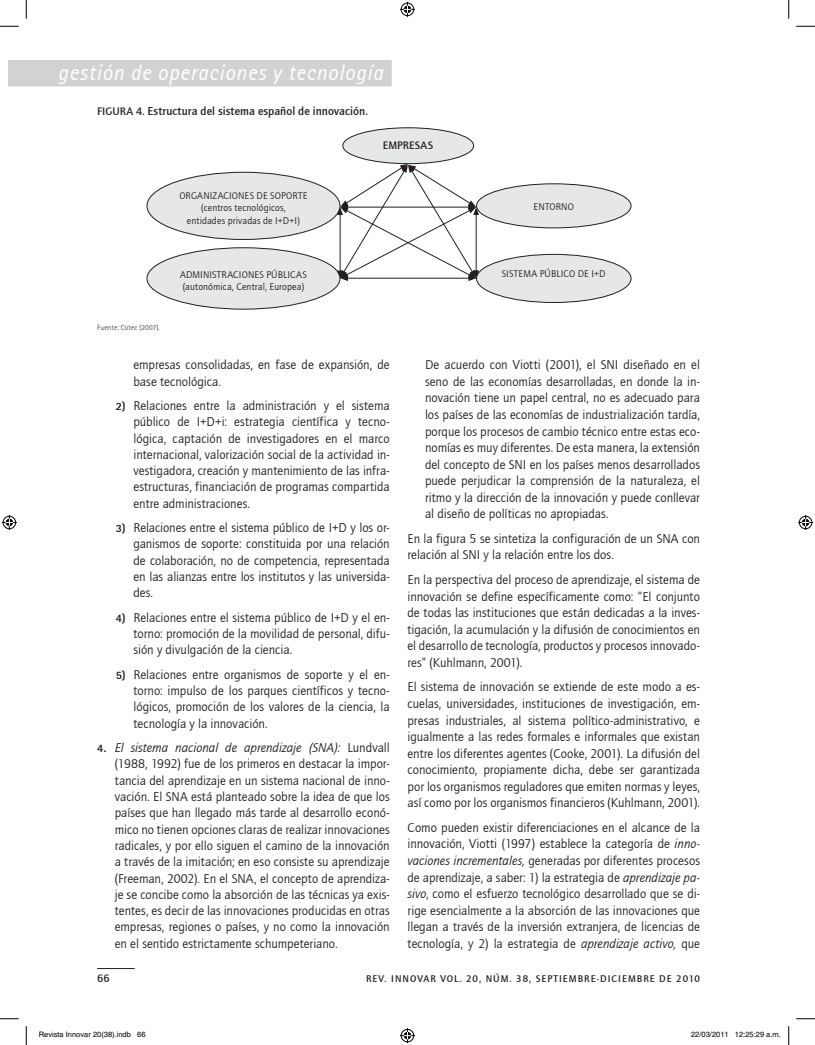
<style>
.page{position:relative;width:815px;height:1045px;background:#fff}
.page>*{position:absolute;margin:0;border:0;box-sizing:border-box;transform-origin:0 0}
.t1{font:italic 22.5px "AT Rotis Sans Serif";letter-spacing:.035em;color:#fff;scale:.95 1}
.t2{font:13.12px/16.4px "Quay Sans ITCTT Book";letter-spacing:.005em;color:#231f20;text-align:justify}
.t3{font:11.88px "Quay Sans Md ITCTT";letter-spacing:.005em;color:#231f20}
.t4{font:11.25px "Quay Sans Md ITCTT";color:#231f20}
.t5{font:10px/12.5px "Quay Sans ITCTT Book";letter-spacing:.02em;color:#231f20;text-align:right}
.t6{font:10px "Quay Sans Md ITCTT";letter-spacing:.1em;color:#231f20}
.t7{font:7.5px "Helvetica";color:#000}
.t8{font:300 7.5px "AT Rotis Sans Serif";letter-spacing:.025em;color:#231f20}
.s1{font-size:11.25px}
.s2{font-family:"AT Rot San Ser Ext Bol";font-size:11.25px}
.s3{font-style:italic}
</style>
<div class="page">
<hr style="left:97px;top:968px;width:38px;height:1px;background:#231f20">
<div style="left:9px;top:60px;width:383px;height:27px;background:#d1d2d4"></div>
<div style="left:343px;top:128px;width:130px;height:36px;background:#e6e7e9;border-radius:50%"></div>
<div style="left:342px;top:128px;width:131px;height:36px;border:1px solid #231f20;border-radius:50%"></div>
<div style="left:147px;top:172px;width:193px;height:67px;background:#e6e7e9;border-radius:50%"></div>
<div style="left:147px;top:248px;width:193px;height:61px;background:#e6e7e9;border-radius:50%"></div>
<div style="left:476px;top:184px;width:155px;height:44px;background:#e6e7e9;border-radius:50%"></div>
<div style="left:476px;top:184px;width:155px;height:44px;border:1px solid #231f20;border-radius:50%"></div>
<div style="left:476px;top:254px;width:155px;height:48px;background:#e6e7e9;border-radius:50%"></div>
<div style="left:476px;top:254px;width:155px;height:49px;border:1px solid #231f20;border-radius:50%"></div>
<svg style="left:337px;top:164px;width:142px;height:117px"></svg>
<svg style="left:0;top:25px;width:19px;height:2px"></svg>
<svg style="left:796px;top:25px;width:18px;height:2px"></svg>
<svg style="left:0;top:1018px;width:19px;height:1px"></svg>
<svg style="left:796px;top:1018px;width:18px;height:1px"></svg>
<svg style="left:25px;top:0;width:2px;height:19px"></svg>
<svg style="left:25px;top:1026px;width:2px;height:19px"></svg>
<svg style="left:788px;top:0;width:1px;height:19px"></svg>
<svg style="left:788px;top:1026px;width:1px;height:19px"></svg>
<svg style="left:400px;top:2px;width:15px;height:15px"></svg>
<svg style="left:400px;top:1028px;width:15px;height:15px"></svg>
<svg style="left:2px;top:515px;width:15px;height:15px"></svg>
<svg style="left:798px;top:515px;width:14px;height:15px"></svg>
<h1 class="t1" style="left:58px;top:59px;width:343px">gestión de operaciones y tecnología</h1>
<p class="t3" style="left:97px;top:104px;width:272px"><span class="s1">FIGURA 4.</span> Estructura del sistema español de innovación.</p>
<p class="t4" style="left:383px;top:139px;width:14px">EMPR</p>
<p class="t4" style="left:409px;top:139px;width:13px">ESAS</p>
<p class="t5" style="left:179px;top:189px;width:25px">ORGANIZA</p>
<p class="t5" style="left:223px;top:189px;width:12px">CIONES</p>
<p class="t5" style="left:256px;top:189px;width:48px">DE SOPORTE</p>
<p class="t5" style="left:201px;top:202px;width:86px">(centros tecnológicos,</p>
<p class="t5" style="left:187px;top:214px;width:114px">entidades privadas de I+D+I)</p>
<p class="t5" style="left:533px;top:201px;width:7px">ENTO</p>
<p class="t5" style="left:555px;top:201px;width:13px">RNO</p>
<p class="t8" style="left:97px;top:323px;width:64px">Fuente: Cotec (2007).</p>
<p class="t5" style="left:183px;top:268px;width:123px">PÚBLICAS<br>(autonómica, Central, Europea)</p>
<p class="t5" style="left:501px;top:268px;width:7px">SISTEMA</p>
<p class="t5" style="left:539px;top:268px;width:66px">PÚBLICO DE I+D</p>
<p class="t5" style="left:180px;top:268px;width:7px">ADMINIST</p>
<p class="t5" style="left:221px;top:268px;width:24px">RACIONES</p>
<p class="t2" style="left:133px;top:357px;width:258px">empresas consolidadas, en fase de expansión, de base tecnológica.</p>
<p class="t2" style="left:133px;top:397px;width:258px;text-indent:-18px"><span class="s2">2)</span> Relaciones entre la administración y el sistema público de I+D+i: estrategia científica y tecno&shy;lógica, captación de investigadores en el marco internacional, valorización social de la actividad in&shy;vestigadora, creación y mantenimiento de las infra&shy;estructuras, financiación de programas compartida entre administraciones.</p>
<p class="t2" style="left:133px;top:520px;width:258px;text-indent:-18px"><span class="s2">3)</span> Relaciones entre el sistema público de I+D y los or&shy;ganismos de soporte: constituida por una relación de colaboración, no de competencia, representada en las alianzas entre los institutos y las universida&shy;des.</p>
<p class="t2" style="left:133px;top:609px;width:258px;text-indent:-18px"><span class="s2">4)</span> Relaciones entre el sistema público de I+D y el en&shy;torno: promoción de la movilidad de personal, difu&shy;sión y divulgación de la ciencia.</p>
<p class="t2" style="left:133px;top:666px;width:258px;text-indent:-18px"><span class="s2">5)</span> Relaciones entre organismos de soporte y el en&shy;torno: impulso de los parques científicos y tecno&shy;lógicos, promoción de los valores de la ciencia, la tecnología y la innovación.</p>
<p class="t2" style="left:115px;top:739px;width:276px;text-indent:-18px"><span class="s2">4.</span> <span class="s3">El sistema nacional de aprendizaje (SNA):</span> Lundvall (1988, 1992) fue de los primeros en destacar la impor&shy;tancia del aprendizaje en un sistema nacional de inno&shy;vación. El SNA</p>
<p class="t2" style="left:115px;top:788px;width:276px;text-indent:76px">está planteado sobre la idea de que los países que han llegado más tarde al desarrollo econó&shy;mico no tienen opciones claras de realizar innovaciones radicales, y por ello siguen el camino de la innovación a través de la imitación; en eso consiste su aprendizaje (Freeman, 2002). En el SNA, el concepto de aprendiza&shy;je se concibe como la absorción de las técnicas ya exis&shy;tentes, es decir de las innovaciones producidas en otras empresas, regiones o países, y no como la innovación en el sentido estrictamente schumpeteriano.</p>
<p class="t2" style="left:407px;top:357px;width:200px">De acuerdo con Viotti (2001), el SNI</p>
<p class="t2" style="left:425px;top:357px;width:276px;text-indent:198px">diseñado en el seno de las economías desarrolladas, en donde la in&shy;novación tiene un papel central, no es adecuado para los países de las economías de industrialización tardía, porque los procesos de cambio técnico entre estas eco&shy;nomías es muy diferentes. De esta manera, la extensión del concepto de SNI en los países menos desarrollados puede perjudicar la comprensión de la naturaleza, el ritmo y la dirección de la innovación y puede conllevar al diseño de políticas no apropiadas.</p>
<p class="t2" style="left:407px;top:530px;width:258px">En la figura 5 se sintetiza la configuración de un SNA</p>
<p class="t2" style="left:682px;top:530px;width:19px">con</p>
<p class="t2" style="left:407px;top:543px;width:294px;line-height:24.5px">relación al SNI y la relación entre los dos.<br>En la perspectiva del proceso de aprendizaje, el sistema de</p>
<p class="t2" style="left:407px;top:588px;width:294px">innovación se define específicamente como: “El conjunto de todas las instituciones que están dedicadas a la inves&shy;tigación, la acumulación y la difusión de conocimientos en el desarrollo de tecnología, productos y procesos innovado&shy;res” (Kuhlmann, 2001).</p>
<p class="t2" style="left:407px;top:679px;width:294px">El sistema de innovación se extiende de este modo a es&shy;cuelas, universidades, instituciones de investigación, em&shy;presas industriales, al sistema político-administrativo, e igualmente a las redes formales e informales que existan entre los diferentes agentes (Cooke, 2001). La difusión del conocimiento, propiamente dicha, debe ser garantizada por los organismos reguladores que emiten normas y leyes, así como por los organismos financieros (Kuhlmann, 2001).</p>
<p class="t2" style="left:407px;top:819px;width:294px">Como pueden existir diferenciaciones en el alcance de la innovación, Viotti (1997) establece la categoría de <span class="s3">inno&shy;vaciones incrementales,</span> generadas por diferentes procesos de aprendizaje, a saber: 1) la estrategia de <span class="s3">aprendizaje pa&shy;sivo</span>, como el esfuerzo tecnológico desarrollado que se di&shy;rige esencialmente a la absorción de las innovaciones que llegan a través de la inversión extranjera, de licencias de tecnología, y 2) la estrategia de <span class="s3">aprendizaje activo,</span> que</p>
<p class="t4" style="left:97px;top:972px;width:14px">66</p>
<p class="t6" style="left:366px;top:973px;width:335px">rev. i nnovar vol. 20, núm. 38, septiembre-diciembre de 2010</p>
<p class="t7" style="left:39px;top:1030px;width:108px">Revista Innovar 20(38).indb 66</p>
<p class="t7" style="left:691px;top:1030px;width:91px">22/03/2011 12:25:29 a.m.</p>
</div>
